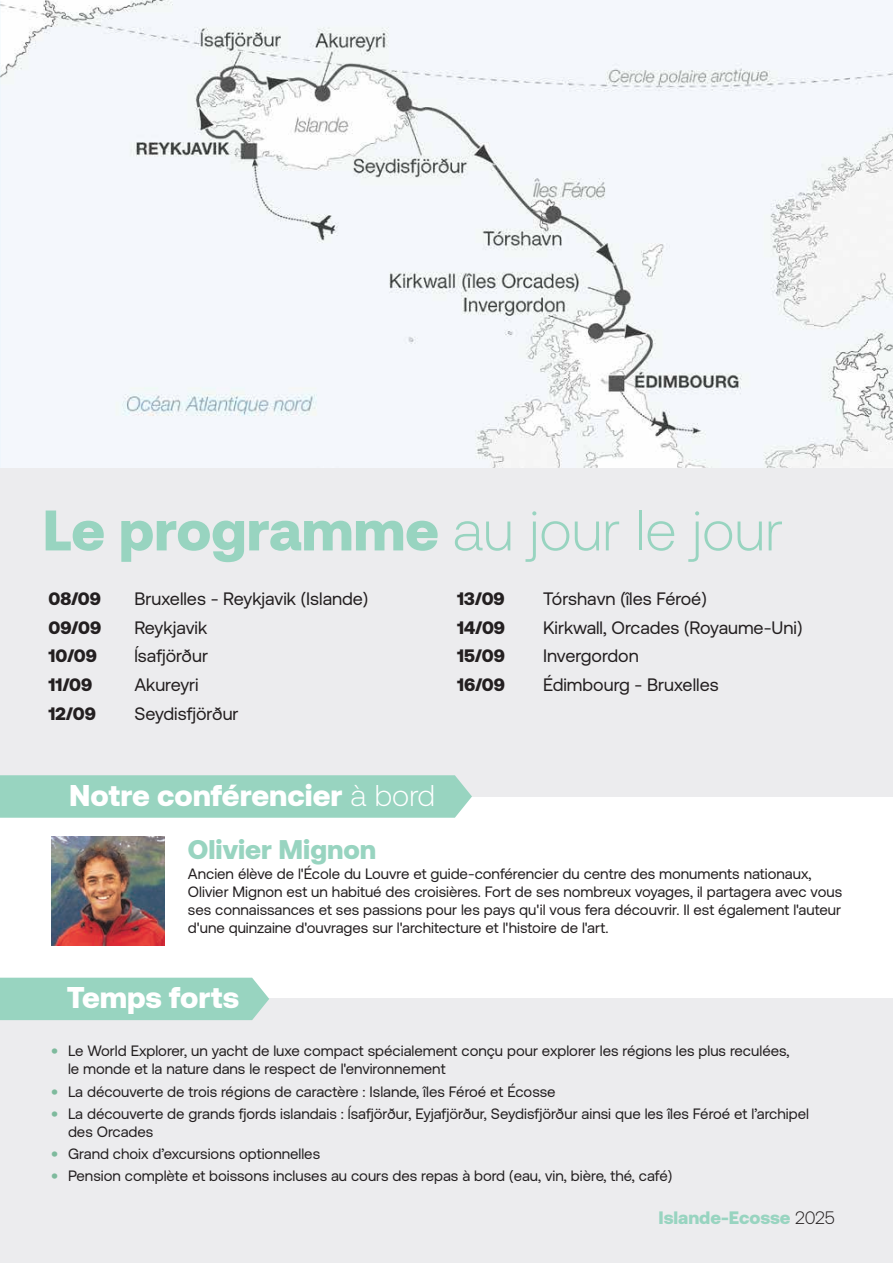
<style>
.page{position:relative;width:893px;height:1263px;background:#fff}
.page>*{position:absolute;margin:0;border:0;box-sizing:border-box;transform-origin:0 0}
.t1{font:300 57px "Aeonik";color:#98d4c0}
.t2{font:900 30px "Aeonik";color:#fff}
.t3{font:900 27px "Aeonik";color:#98d4c0}
.t4{font:18px "Aeonik";color:#231f20}
.t5{font:900 18px "Aeonik";color:#231f20}
.t6{font:900 18px "Aeonik";color:#98d4c0}
.t7{font:15px/18px "Aeonik";color:#231f20}
.s1{font-weight:900}
.s2{font-weight:300}
.s3{font-weight:900;color:#7eba9d}
.s4{font-weight:300;color:#231f20}
</style>
<div class="page">
<img style="left:0;top:0;width:893px;height:468px">
<div style="left:0;top:468px;width:893px;height:328px;background:#ececee"></div>
<div style="left:0;top:999px;width:893px;height:264px;background:#ececee"></div>
<div style="left:0;top:978px;width:269px;height:42px;background:#98d4c0"></div>
<img style="left:51px;top:836px;width:114px;height:109px">
<div style="left:0;top:775px;width:472px;height:43px;background:#98d4c0"></div>
<h1 class="t1" style="left:43px;top:499px;width:742px"><span class="s1">Le programme</span> au jour le jour</h1>
<p class="t5" style="left:49px;top:588px;width:54px">08/09</p>
<p class="t4" style="left:134px;top:589px;width:235px">Bruxelles - Reykjavik (Islande)</p>
<p class="t5" style="left:49px;top:617px;width:54px">09/09</p>
<p class="t4" style="left:134px;top:617px;width:74px">Reykjavik</p>
<p class="t5" style="left:49px;top:646px;width:50px">10/09</p>
<p class="t4" style="left:134px;top:646px;width:75px">ĺsafjörður</p>
<p class="t5" style="left:49px;top:674px;width:45px">11/09</p>
<p class="t4" style="left:134px;top:675px;width:66px">Akureyri</p>
<p class="t5" style="left:49px;top:703px;width:49px">12/09</p>
<p class="t4" style="left:134px;top:704px;width:106px">Seydisfjörður</p>
<h2 class="t2" style="left:69px;top:778px;width:367px">Notre conférencier <span class="s2">à bord</span></h2>
<p class="t5" style="left:457px;top:588px;width:49px">13/09</p>
<p class="t4" style="left:543px;top:589px;width:165px">Tórshavn (îles Féroé)</p>
<p class="t5" style="left:457px;top:617px;width:49px">14/09</p>
<p class="t4" style="left:543px;top:618px;width:261px">Kirkwall, Orcades (Royaume-Uni)</p>
<p class="t5" style="left:457px;top:646px;width:49px">15/09</p>
<p class="t4" style="left:543px;top:646px;width:97px">Invergordon</p>
<p class="t5" style="left:457px;top:674px;width:49px">16/09</p>
<p class="t4" style="left:543px;top:675px;width:177px">Édimbourg - Bruxelles</p>
<h3 class="t3" style="left:188px;top:833px;width:190px">Olivier Mignon</h3>
<p class="t7" style="left:188px;top:864px;width:656px">Ancien élève de l'École du Louvre et guide-conférencier du centre des monuments nationaux, Olivier Mignon est un habitué des croisières. Fort de ses nombreux voyages, il partagera avec vous ses connaissances et ses passions pour les pays qu'il vous fera découvrir. Il est également l'auteur d'une quinzaine d'ouvrages sur l'architecture et l'histoire de l'art.</p>
<h2 class="t2" style="left:67px;top:980px;width:174px">Temps forts</h2>
<p class="t7" style="left:68px;top:1042px;width:723px;text-indent:-17px"><span class="s3">•</span> Le World Explorer, un yacht de luxe compact spécialement conçu pour explorer les régions les plus reculées, le monde et la nature dans le respect de l'environnement</p>
<p class="t7" style="left:51px;top:1082px;width:506px"><span class="s3">•</span> La découverte de trois régions de caractère : Islande, îles Féroé et Écosse</p>
<p class="t7" style="left:68px;top:1105px;width:742px;text-indent:-17px"><span class="s3">•</span> La découverte de grands fjords islandais : ĺsafjörður, Eyjafjörður, Seydisfjörður ainsi que les îles Féroé et l’archipel des Orcades</p>
<p class="t7" style="left:51px;top:1145px;width:271px"><span class="s3">•</span> Grand choix d’excursions optionnelles</p>
<p class="t7" style="left:51px;top:1167px;width:623px"><span class="s3">•</span> Pension complète et boissons incluses au cours des repas à bord (eau, vin, bière, thé, café)</p>
<p class="t6" style="left:658px;top:1207px;width:178px">Islande-Ecosse <span class="s4">2025</span></p>
</div>
